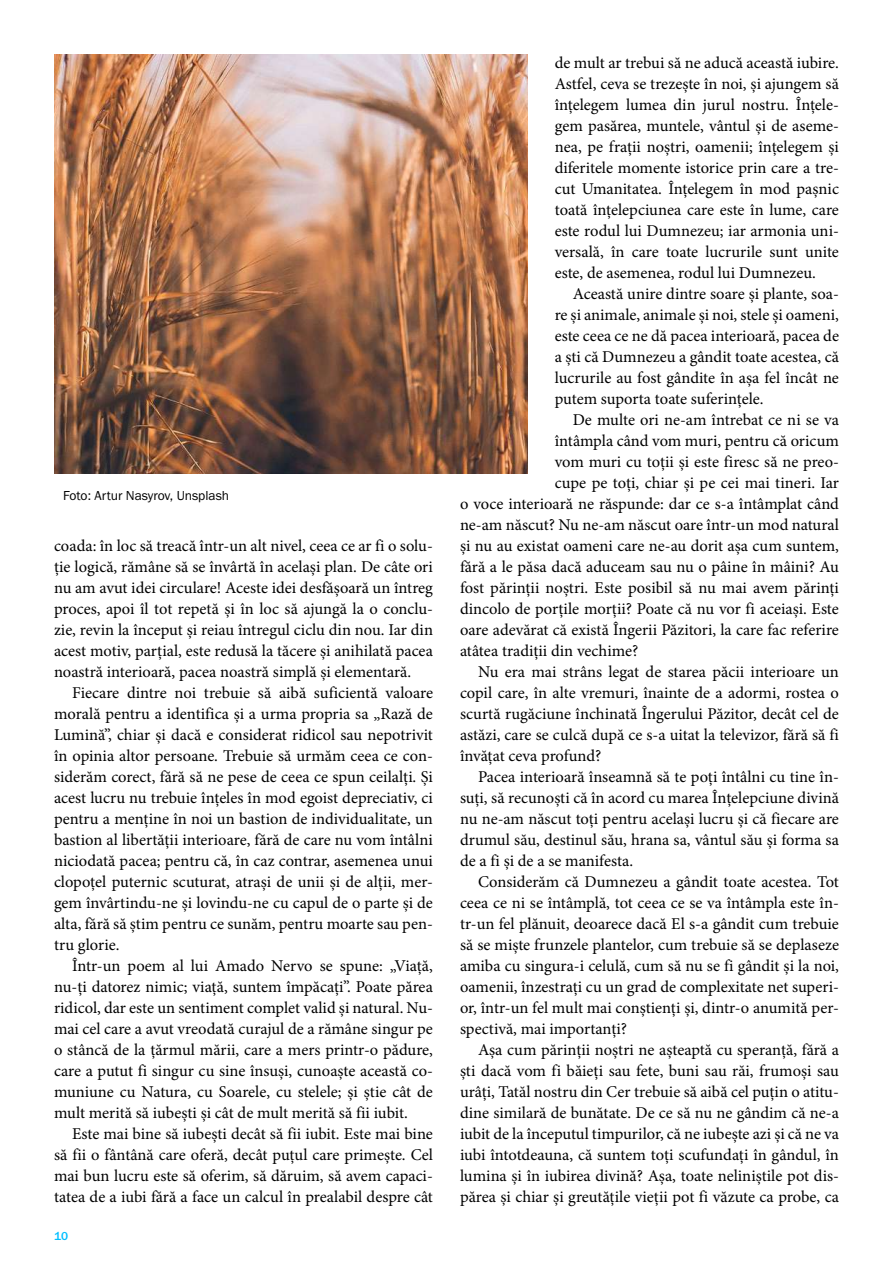
<style>
.page{position:relative;width:893px;height:1263px;background:#fff}
.page>*{position:absolute;margin:0;border:0;box-sizing:border-box;transform-origin:0 0}
.t1{font:16.5px/21px "Minion Pro";color:#000;text-align:justify}
.t2{font:13.5px "Franklin Gothic URW Boo";letter-spacing:-.005em;color:#000}
.t3{font:500 12px "Franklin Gothic URW";color:#00bfff}
</style>
<div class="page">
<img style="left:54px;top:54px;width:474px;height:420px">
<p class="t2" style="left:63px;top:487px;width:168px">Foto: Artur Nasyrov, Unsplash</p>
<p class="t1" style="left:54px;top:535px;width:381px">coada: în loc să treacă într-un alt nivel, ceea ce ar fi o solu&shy;ție logică, rămâne să se învârtă în același plan. De câte ori nu am avut idei circulare! Aceste idei desfășoară un întreg proces, apoi îl tot repetă și în loc să ajungă la o conclu&shy;zie, revin la început și reiau întregul ciclu din nou. Iar din acest motiv, parțial, este redusă la tăcere și anihilată pacea noastră interioară, pacea noastră simplă și elementară.</p>
<p class="t1" style="left:54px;top:682px;width:381px;text-indent:18px">Fiecare dintre noi trebuie să aibă suficientă valoare morală pentru a identifica și a urma propria sa „Rază de Lumină”, chiar și dacă e considerat ridicol sau nepotrivit în opinia altor persoane. Trebuie să urmăm ceea ce con&shy;siderăm corect, fără să ne pese de ceea ce spun ceilalți. Și acest lucru nu trebuie înțeles în mod egoist depreciativ, ci pentru a menține în noi un bastion de individualitate, un bastion al libertății interioare, fără de care nu vom întâlni niciodată pacea; pentru că, în caz contrar, asemenea unui clopoțel puternic scuturat, atrași de unii și de alții, mer&shy;gem învârtindu-ne și lovindu-ne cu capul de o parte și de alta, fără să știm pentru ce sunăm, pentru moarte sau pen&shy;tru glorie.</p>
<p class="t1" style="left:54px;top:955px;width:380px;text-indent:18px">Într-un poem al lui Amado Nervo se spune: „Viață, nu-ți datorez nimic; viață, suntem împăcați”. Poate părea ridicol, dar este un sentiment complet valid și natural. Nu&shy;mai cel care a avut vreodată curajul de a rămâne singur pe o stâncă de la țărmul mării, care a mers printr-o pădure, care a putut fi singur cu sine însuși, cunoaște această co&shy;muniune cu Natura, cu Soarele, cu stelele; și știe cât de mult merită să iubești și cât de mult merită să fii iubit.</p>
<p class="t1" style="left:54px;top:1123px;width:380px;text-indent:18px">Este mai bine să iubești decât să fii iubit. Este mai bine să fii o fântână care oferă, decât puțul care primește. Cel mai bun lucru este să oferim, să dăruim, să avem capaci&shy;tatea de a iubi fără a face un calcul în prealabil despre cât</p>
<p class="t3" style="left:54px;top:1228px;width:16px">10</p>
<p class="t1" style="left:555px;top:52px;width:286px">de mult ar trebui să ne aducă această iubire.<br>Astfel, ceva se trezește în noi, și ajungem să înțelegem lumea din jurul nostru. Înțele&shy;gem pasărea, muntele, vântul și de aseme&shy;nea, pe frații noștri, oamenii; înțelegem și diferitele momente istorice prin care a tre&shy;cut Umanitatea. Înțelegem în mod pașnic toată înțelepciunea care este în lume, care este rodul lui Dumnezeu; iar armonia uni&shy;versală, în care toate lucrurile sunt unite este, de asemenea, rodul lui Dumnezeu.</p>
<p class="t1" style="left:555px;top:283px;width:286px;text-indent:18px">Această unire dintre soare și plante, soa&shy;re și animale, animale și noi, stele și oameni, este ceea ce ne dă pacea interioară, pacea de a ști că Dumnezeu a gândit toate acestea, că lucrurile au fost gândite în așa fel încât ne putem suporta toate suferințele.</p>
<p class="t1" style="left:573px;top:409px;width:268px">De multe ori ne-am întrebat ce ni se va</p>
<p class="t1" style="left:555px;top:430px;width:286px">întâmpla când vom muri, pentru că oricum</p>
<p class="t1" style="left:555px;top:451px;width:286px">vom muri cu toții și este firesc să ne preo-</p>
<p class="t1" style="left:555px;top:472px;width:286px">cupe pe toți, chiar și pe cei mai tineri. Iar</p>
<p class="t1" style="left:460px;top:493px;width:381px">o voce interioară ne răspunde: dar ce s-a întâmplat când</p>
<p class="t1" style="left:460px;top:514px;width:380px">ne-am născut? Nu ne-am născut oare într-un mod natural</p>
<p class="t1" style="left:460px;top:535px;width:380px">și nu au existat oameni care ne-au dorit așa cum suntem,</p>
<p class="t1" style="left:460px;top:556px;width:381px">fără a le păsa dacă aduceam sau nu o pâine în mâini? Au</p>
<p class="t1" style="left:460px;top:577px;width:380px">fost părinții noștri. Este posibil să nu mai avem părinți</p>
<p class="t1" style="left:460px;top:598px;width:380px">dincolo de porțile morții? Poate că nu vor fi aceiași. Este</p>
<p class="t1" style="left:460px;top:619px;width:380px">oare adevărat că există Îngerii Păzitori, la care fac referire</p>
<p class="t1" style="left:460px;top:640px;width:180px">atâtea tradiții din vechime?</p>
<p class="t1" style="left:478px;top:661px;width:362px">Nu era mai strâns legat de starea păcii interioare un</p>
<p class="t1" style="left:460px;top:682px;width:380px">copil care, în alte vremuri, înainte de a adormi, rostea o</p>
<p class="t1" style="left:460px;top:703px;width:380px">scurtă rugăciune închinată Îngerului Păzitor, decât cel de</p>
<p class="t1" style="left:460px;top:724px;width:380px">astăzi, care se culcă după ce s-a uitat la televizor, fără să fi</p>
<p class="t1" style="left:460px;top:745px;width:143px">învățat ceva profund?</p>
<p class="t1" style="left:478px;top:766px;width:362px">Pacea interioară înseamnă să te poți întâlni cu tine în-</p>
<p class="t1" style="left:460px;top:787px;width:380px">suți, să recunoști că în acord cu marea Înțelepciune divină</p>
<p class="t1" style="left:460px;top:808px;width:380px">nu ne-am născut toți pentru același lucru și că fiecare are</p>
<p class="t1" style="left:460px;top:829px;width:380px">drumul său, destinul său, hrana sa, vântul său și forma sa</p>
<p class="t1" style="left:460px;top:850px;width:175px">de a fi și de a se manifesta.</p>
<p class="t1" style="left:478px;top:871px;width:362px">Considerăm că Dumnezeu a gândit toate acestea. Tot</p>
<p class="t1" style="left:460px;top:892px;width:380px">ceea ce ni se întâmplă, tot ceea ce se va întâmpla este în-</p>
<p class="t1" style="left:460px;top:913px;width:380px">tr-un fel plănuit, deoarece dacă El s-a gândit cum trebuie</p>
<p class="t1" style="left:460px;top:934px;width:381px">să se miște frunzele plantelor, cum trebuie să se deplaseze</p>
<p class="t1" style="left:460px;top:955px;width:380px">amiba cu singura-i celulă, cum să nu se fi gândit și la noi,</p>
<p class="t1" style="left:460px;top:976px;width:380px">oamenii, înzestrați cu un grad de complexitate net superi-</p>
<p class="t1" style="left:460px;top:997px;width:380px">or, într-un fel mult mai conștienți și, dintr-o anumită per-</p>
<p class="t1" style="left:460px;top:1018px;width:169px">spectivă, mai importanți?</p>
<p class="t1" style="left:478px;top:1039px;width:362px">Așa cum părinții noștri ne așteaptă cu speranță, fără a</p>
<p class="t1" style="left:460px;top:1060px;width:380px">ști dacă vom fi băieți sau fete, buni sau răi, frumoși sau</p>
<p class="t1" style="left:460px;top:1081px;width:380px">urâți, Tatăl nostru din Cer trebuie să aibă cel puțin o atitu-</p>
<p class="t1" style="left:460px;top:1102px;width:380px">dine similară de bunătate. De ce să nu ne gândim că ne-a</p>
<p class="t1" style="left:460px;top:1123px;width:381px">iubit de la începutul timpurilor, că ne iubește azi și că ne va</p>
<p class="t1" style="left:460px;top:1144px;width:380px">iubi întotdeauna, că suntem toți scufundați în gândul, în</p>
<p class="t1" style="left:460px;top:1165px;width:380px">lumina și în iubirea divină? Așa, toate neliniștile pot dis-</p>
<p class="t1" style="left:460px;top:1186px;width:380px">părea și chiar și greutățile vieții pot fi văzute ca probe, ca</p>
</div>
